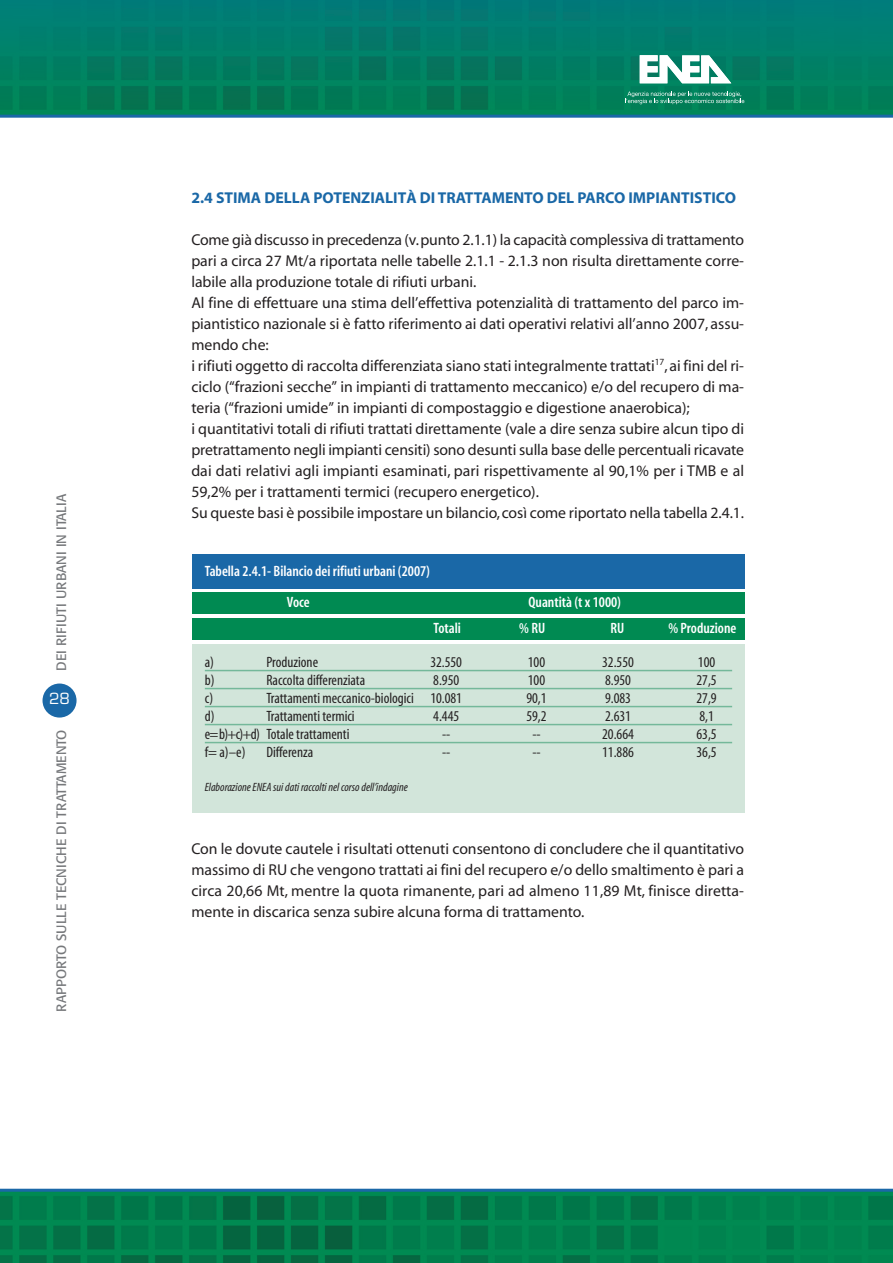
<style>
.page{position:relative;width:893px;height:1263px;background:#fff}
.page>*{position:absolute;margin:0;border:0;box-sizing:border-box;transform-origin:0 0}
.t1{font:15.75px/21px "Myriad";color:#231f20}
.t2{font:700 15.75px "Myriad";color:#1a68a7}
.t3{font:condensed 15px "Myriad";color:#231f20}
.t4{font:600 condensed 15px "Myriad";color:#fff}
.t5{font:15px "Eurostile";color:#fff}
.t6{font:13.5px "Formata";color:#76787b}
.t7{font:italic condensed 12px "Myriad";color:#231f20}
</style>
<div class="page">
<div style="left:43px;top:683px;width:34px;height:34px;background:#1a68a7;border-radius:50%"></div>
<img style="left:0;top:0;width:893px;height:115px">
<hr style="left:0;top:115px;width:893px;height:3px;background:#1a68a7">
<img style="left:0;top:1192px;width:893px;height:71px">
<hr style="left:0;top:1189px;width:893px;height:3px;background:#1a68a7">
<svg style="left:640px;top:55px;width:91px;height:28px"></svg>
<svg style="left:625px;top:92px;width:119px;height:12px"></svg>
<div style="left:192px;top:593px;width:213px;height:21px;background:#008a52"></div>
<div style="left:405px;top:593px;width:340px;height:21px;background:#008a52"></div>
<div style="left:192px;top:618px;width:213px;height:21px;background:#008a52"></div>
<div style="left:405px;top:618px;width:85px;height:21px;background:#008a52"></div>
<div style="left:490px;top:618px;width:85px;height:21px;background:#008a52"></div>
<div style="left:575px;top:618px;width:85px;height:21px;background:#008a52"></div>
<div style="left:660px;top:618px;width:85px;height:21px;background:#008a52"></div>
<div style="left:192px;top:554px;width:553px;height:34px;background:#1a68a7"></div>
<div style="left:192px;top:644px;width:553px;height:168px;background:#d2e5da"></div>
<hr style="left:205px;top:670px;width:527px;height:1px;background:#74b89a">
<hr style="left:205px;top:688px;width:527px;height:1px;background:#74b89a">
<hr style="left:205px;top:706px;width:527px;height:1px;background:#74b89a">
<hr style="left:205px;top:724px;width:527px;height:1px;background:#74b89a">
<hr style="left:205px;top:742px;width:527px;height:1px;background:#74b89a">
<p class="t6" style="left:56px;top:671px;width:178px;rotate:-90deg">DEI RIFIUTI URBANI IN ITALIA</p>
<p class="t5" style="left:49px;top:693px;width:22px">28</p>
<p class="t6" style="left:56px;top:1011px;width:283px;rotate:-90deg">RAPPORTO SULLE TECNICHE DI TRATTAMENTO</p>
<p class="t2" style="left:191px;top:191px;width:546px">2.4 STIMA DELLA POTENZIALITÀ DI TRATTAMENTO DEL PARCO IMPIANTISTICO</p>
<p class="t1" style="left:191px;top:229px;width:554px">Come già discusso in precedenza (v.punto 2.1.1) la capacità complessiva di trattamento pari a circa 27 Mt/a riportata nelle tabelle 2.1.1 - 2.1.3 non risulta direttamente corre&shy;labile alla produzione totale di rifiuti urbani.<br>Al fine di effettuare una stima dell’effettiva potenzialità di trattamento del parco im&shy;piantistico nazionale si è fatto riferimento ai dati operativi relativi all’anno 2007, assu&shy;mendo che:<br>i rifiuti oggetto di raccolta differenziata siano stati integralmente trattati<sup>17</sup>,ai fini del ri&shy;ciclo (“frazioni secche” in impianti di trattamento meccanico) e/o del recupero di ma&shy;teria (“frazioni umide” in impianti di compostaggio e digestione anaerobica);<br>i quantitativi totali di rifiuti trattati direttamente (vale a dire senza subire alcun tipo di pretrattamento negli impianti censiti) sono desunti sulla base delle percentuali ricavate dai dati relativi agli impianti esaminati, pari rispettivamente al 90,1% per i TMB e al 59,2% per i trattamenti termici (recupero energetico).<br>Su queste basi è possibile impostare un bilancio,così come riportato nella tabella 2.4.1.</p>
<p class="t4" style="left:205px;top:566px;width:227px">Tabella 2.4.1- Bilancio dei rifiuti urbani (2007)</p>
<p class="t4" style="left:287px;top:597px;width:24px">Voce</p>
<p class="t4" style="left:528px;top:597px;width:94px">Quantità (t x 1000)</p>
<p class="t4" style="left:434px;top:622px;width:29px">Totali</p>
<p class="t4" style="left:519px;top:622px;width:27px">%RU</p>
<p class="t4" style="left:610px;top:622px;width:15px">RU</p>
<p class="t4" style="left:668px;top:622px;width:70px">% Produzione</p>
<p class="t3" style="left:205px;top:657px;width:11px">a)</p>
<p class="t3" style="left:266px;top:657px;width:53px">Produzione</p>
<p class="t3" style="left:430px;top:657px;width:33px">32.550</p>
<p class="t3" style="left:528px;top:657px;width:19px">100</p>
<p class="t3" style="left:602px;top:657px;width:33px">32.550</p>
<p class="t3" style="left:698px;top:657px;width:19px">100</p>
<p class="t3" style="left:205px;top:675px;width:11px">b)</p>
<p class="t3" style="left:266px;top:675px;width:100px">Raccolta differenziata</p>
<p class="t3" style="left:433px;top:675px;width:27px">8.950</p>
<p class="t3" style="left:528px;top:675px;width:19px">100</p>
<p class="t3" style="left:605px;top:675px;width:27px">8.950</p>
<p class="t3" style="left:696px;top:675px;width:22px">27,5</p>
<p class="t3" style="left:205px;top:693px;width:10px">c)</p>
<p class="t3" style="left:266px;top:693px;width:197px">Trattamenti meccanico-biologici 10.081</p>
<p class="t3" style="left:526px;top:693px;width:22px">90,1</p>
<p class="t3" style="left:605px;top:693px;width:27px">9.083</p>
<p class="t3" style="left:696px;top:693px;width:22px">27,9</p>
<p class="t3" style="left:205px;top:711px;width:11px">d)</p>
<p class="t3" style="left:266px;top:711px;width:90px">Trattamenti termici</p>
<p class="t3" style="left:433px;top:711px;width:27px">4.445</p>
<p class="t3" style="left:526px;top:711px;width:22px">59,2</p>
<p class="t3" style="left:605px;top:711px;width:27px">2.631</p>
<p class="t3" style="left:699px;top:711px;width:16px">8,1</p>
<p class="t3" style="left:205px;top:729px;width:146px">e=b)+c)+d) Totale trattamenti</p>
<p class="t3" style="left:442px;top:729px;width:10px">--</p>
<p class="t3" style="left:532px;top:729px;width:10px">--</p>
<p class="t3" style="left:602px;top:729px;width:33px">20.664</p>
<p class="t3" style="left:696px;top:729px;width:22px">63,5</p>
<p class="t3" style="left:205px;top:747px;width:42px">f= a)–e)</p>
<p class="t3" style="left:266px;top:747px;width:48px">Differenza</p>
<p class="t3" style="left:442px;top:747px;width:10px">--</p>
<p class="t3" style="left:532px;top:747px;width:10px">--</p>
<p class="t3" style="left:602px;top:747px;width:33px">11.886</p>
<p class="t3" style="left:696px;top:747px;width:22px">36,5</p>
<p class="t7" style="left:205px;top:783px;width:204px">ElaborazioneENEA suidati raccoltinel corsodell’indagine</p>
<p class="t1" style="left:191px;top:838px;width:554px;text-align:justify">Con le dovute cautele i risultati ottenuti consentono di concludere che il quantitativo massimo di RU che vengono trattati ai fini del recupero e/o dello smaltimento è pari a circa 20,66 Mt, mentre la quota rimanente, pari ad almeno 11,89 Mt, finisce diretta&shy;mente in discarica senza subire alcuna forma di trattamento.</p>
</div>
